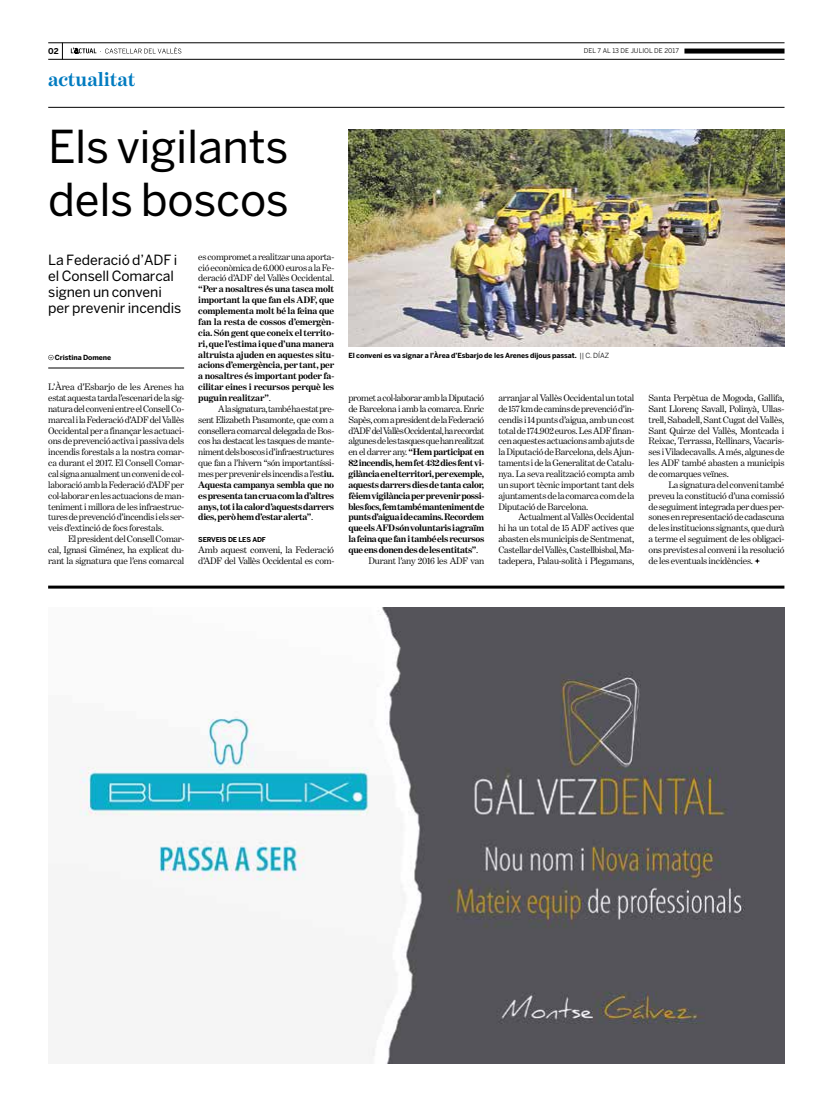
<style>
.page{position:relative;width:820px;height:1106px;background:#fff}
.page>*{position:absolute;margin:0;border:0;box-sizing:border-box;transform-origin:0 0}
.t1{font:45px/53px "Benton Sans";letter-spacing:-.005em;color:#000}
.t2{font:700 20px "Benton Modern One";letter-spacing:-.005em;color:#007bc0}
.t3{font:14px/16px "Benton Sans";letter-spacing:-.005em;color:#000}
.t4{font:9.5px/10.9px "Benton Modern One";letter-spacing:-.03em;color:#000;text-align:justify}
.t5{font:700 9.5px/10.9px "Benton Modern One";letter-spacing:-.035em;color:#000;text-align:justify}
.t6{font:700 8px "Benton Sans";color:#000}
.t7{font:700 7px "Benton Sans";letter-spacing:-.01em;color:#000}
.t8{font:700 6.7px "Benton Sans";letter-spacing:-.035em;color:#000}
.t9{font:6.5px "Benton Sans";letter-spacing:.005em;color:#000}
.s1{font-weight:400}
.s2{font-weight:700}
</style>
<div class="page">
<svg style="left:62px;top:44px;width:1px;height:15px"></svg>
<hr style="left:48px;top:107px;width:736px;height:1px;background:#000">
<hr style="left:48px;top:43px;width:736px;height:1px;background:#000">
<hr style="left:48px;top:59px;width:736px;height:1px;background:#000">
<div style="left:684px;top:49px;width:100px;height:5px;background:#000"></div>
<svg style="left:71px;top:47px;width:110px;height:7px"></svg>
<hr style="left:48px;top:585px;width:736px;height:3px;background:#000">
<img style="left:348px;top:129px;width:436px;height:218px">
<svg style="left:48px;top:355px;width:6px;height:5px"></svg>
<hr style="left:48px;top:367px;width:136px;height:1px;background:#000">
<svg style="left:754px;top:558px;width:5px;height:6px"></svg>
<img style="left:79px;top:607px;width:705px;height:456px">
<p class="t6" style="left:48px;top:46px;width:12px">02</p>
<p class="t9" style="left:583px;top:47px;width:97px">DEL 7 AL 13 DE JULIOL DE 2017</p>
<h2 class="t2" style="left:48px;top:68px;width:89px">actualitat</h2>
<h1 class="t1" style="left:48px;top:119px;width:242px">Els vigilants dels boscos</h1>
<h3 class="t3" style="left:48px;top:252px;width:135px">La Federació d’ADF i el Consell Comarcal signen un conveni per prevenir incendis</h3>
<p class="t7" style="left:55px;top:353px;width:58px">Cristina Domene</p>
<p class="t4" style="left:48px;top:381px;width:137px">L’Àrea d’Esbarjo de les Arenes ha estat aquesta tarda l’escenari de la sig· natura del conveni entre el Consell Co· marcal i la Federació d’ADF del Vallès Occidental per a finançar les actuaci· ons de prevenció activa i passiva dels incendis forestals a la nostra comar· ca durant el 2017. El Consell Comar· cal signa anualment un conveni de col· laboració amb la Federació d’ADF per col·laborar en les actuacions de man· teniment i millora de les infraestruc· tures de prevenció d’incendis i els ser· veis d’extinció de focs forestals.</p>
<p class="t4" style="left:48px;top:533px;width:137px;text-indent:20px">El president del Consell Comar· cal, Ignasi Giménez, ha explicat du· rant la signatura que l’ens comarcal</p>
<p class="t4" style="left:198px;top:251px;width:137px">es compromet a realitzar una aporta· ció econòmica de 6.000 euros a la Fe· deració d’ADF del Vallès Occidental.</p>
<p class="t5" style="left:198px;top:283px;width:137px">“Per a nosaltres és una tasca molt important la que fan els ADF, que complementa molt bé la feina que fan la resta de cossos d’emergèn&shy;cia. Són gent que coneix el territo&shy;ri, que l’estima i que d’una manera altruista ajuden en aquestes situ&shy;acions d’emergència, per tant, per a nosaltres és important poder fa&shy;cilitar eines i recursos perquè les puguin realitzar”<span class="s1">.</span></p>
<p class="t4" style="left:198px;top:403px;width:137px;text-indent:20px">A la signatura, també ha estat pre· sent Elizabeth Pasamonte, que com a consellera comarcal delegada de Bos· cos ha destacat les tasques de mante· niment dels boscos i d’infraestructures que fan a l’hivern “són importantíssi· mes per prevenir els incendis a l’est<span class="s2">iu.<br>Aquesta campanya sembla que no es presenta tan crua com la d’altres anys, tot i la calor d’aquests darrers dies, però hem d’estar alerta”</span>.</p>
<p class="t8" style="left:198px;top:535px;width:69px">SERVEIS DE LES ADF</p>
<p class="t4" style="left:198px;top:544px;width:137px">Amb aquest conveni, la Federació d’ADF del Vallès Occidental es com·</p>
<p class="t7" style="left:348px;top:351px;width:262px">El conveni es va signar a l’Àrea d’Esbarjo de les Arenes dijous passat. <span class="s1">|| C . DÍAZ</span></p>
<p class="t4" style="left:348px;top:392px;width:137px">promet a col·laborar amb la Diputació</p>
<p class="t4" style="left:348px;top:403px;width:137px">de Barcelona i amb la comarca. Enric</p>
<p class="t4" style="left:348px;top:414px;width:137px">Sapès, com a president de la Federació</p>
<p class="t4" style="left:348px;top:425px;width:137px">d’ADF del Vallès Occidental, ha recordat</p>
<p class="t4" style="left:348px;top:436px;width:137px">algunes de les tasques que han realitzat</p>
<p class="t5" style="left:348px;top:446px;width:137px"><span class="s1">en el darrer any.</span> “Hem participat en</p>
<p class="t5" style="left:348px;top:457px;width:137px">82 incendis, hem fet 432 dies fent vi-</p>
<p class="t5" style="left:348px;top:468px;width:137px">gilància en el territori, per exemple,</p>
<p class="t5" style="left:348px;top:479px;width:137px">aquests darrers dies de tanta calor,</p>
<p class="t5" style="left:348px;top:490px;width:137px">fèiem vigilància per prevenir possi-</p>
<p class="t5" style="left:348px;top:501px;width:137px">bles focs, fem també manteniment de</p>
<p class="t5" style="left:348px;top:511px;width:137px">punts d’aigua i de camins. Recordem</p>
<p class="t5" style="left:348px;top:522px;width:137px">que els AFD són voluntaris i agraïm</p>
<p class="t5" style="left:348px;top:533px;width:137px">la feina que fan i també els recursos</p>
<p class="t5" style="left:348px;top:544px;width:131px">que ens donen des de les entitats”<span class="s1">.</span></p>
<p class="t4" style="left:368px;top:555px;width:117px">Durant l’any 2016 les ADF van</p>
<p class="t4" style="left:498px;top:392px;width:137px">arranjar al Vallès Occidental un total de 157 km de camins de prevenció d’in· cendis i 14 punts d’aigua, amb un cost total de 174.902 euros. Les ADF finan· cen aquestes actuacions amb ajuts de la Diputació de Barcelona, dels Ajun· taments i de la Generalitat de Catalu· nya. La seva realització compta amb un suport tècnic important tant dels ajuntaments de la comarca com de la Diputació de Barcelona.</p>
<p class="t4" style="left:498px;top:512px;width:137px;text-indent:20px">Actualment al Vallès Occidental hi ha un total de 15 ADF actives que abasten els municipis de Sentmenat, Castellar del Vallès, Castellbisbal, Ma· tadepera, Palau-solità i Plegamans,</p>
<p class="t4" style="left:648px;top:392px;width:137px">Santa Perpètua de Mogoda, Gallifa, Sant Llorenç Savall, Polinyà, Ullas· trell, Sabadell, Sant Cugat del Vallès, Sant Quirze del Vallès, Montcada i Reixac, Terrassa, Rellinars, Vacaris· ses i Viladecavalls. A més, algunes de les ADF també abasten a municipis de comarques veïnes.</p>
<p class="t4" style="left:648px;top:479px;width:137px;text-indent:20px">La signatura del conveni també preveu la constitució d’una comissió de seguiment integrada per dues per· sones en representació de cadascuna de les institucions signants, que durà a terme el seguiment de les obligaci· ons previstes al conveni i la resolució de les eventuals incidències.</p>
</div>
